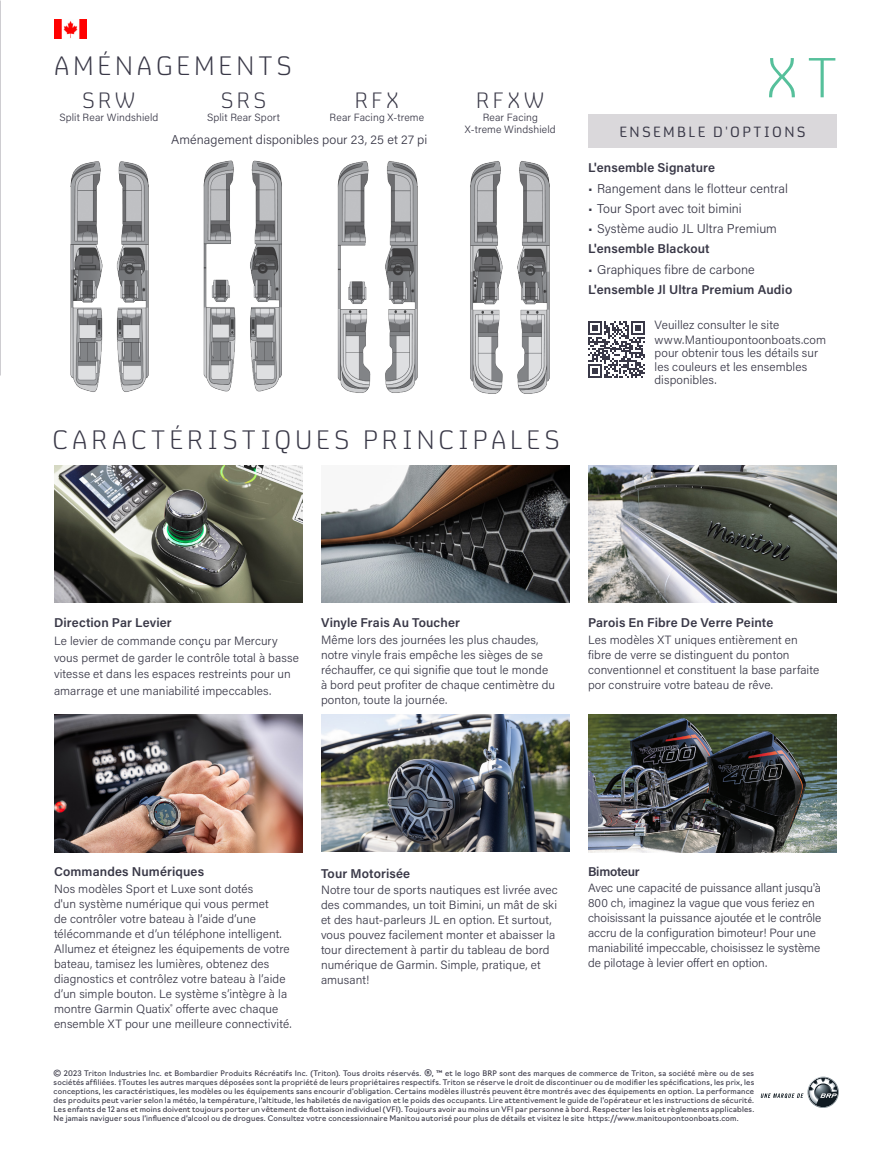
<style>
.page{position:relative;width:891px;height:1161px;background:#fff}
.page>*{position:absolute;margin:0;border:0;box-sizing:border-box;transform-origin:0 0}
.TAB_TXT{font:57px "FS Untitled Light 300";color:#56c09b}
.TAB_TXT-2{font:27px "FS Untitled Light 300";letter-spacing:.145em;color:#393847}
.TAB_TXT-3{font:22.5px "FS Untitled Light 300";letter-spacing:.14em;color:#393847}
.TAB_TXT-4{font:15px "FS Untitled Regular 400";letter-spacing:.16em;color:#393847}
.TAB_TXT-5{font:600 12.75px "Acumin Pro";letter-spacing:.01em;color:#393847}
.TAB_TXT-6{font:300 12.75px "Acumin Pro";letter-spacing:.005em;color:#393847}
.TAB_TXT-7{font:600 12.75px "Acumin Pro";letter-spacing:-.02em;color:#393847}
.TAB_TXT-8{font:300 12px/15px "Acumin Pro";letter-spacing:.01em;color:#393847}
.TAB_TXT-9{font:300 10.5px "Acumin Pro";letter-spacing:.015em;color:#393847}
.LEGAL{font:7.5px/9px "Navigo";letter-spacing:.025em;color:#393847;text-align:justify}
.s1{font-size:11.7px}
</style>
<div class="page">
<div style="left:588px;top:114px;width:249px;height:34px;background:#dad8db"></div>
<img style="left:54px;top:715px;width:249px;height:137px">
<img style="left:54px;top:466px;width:249px;height:137px">
<img style="left:321px;top:466px;width:249px;height:137px">
<img style="left:321px;top:715px;width:249px;height:137px">
<img style="left:588px;top:466px;width:249px;height:137px">
<img style="left:70px;top:161px;width:79px;height:231px">
<img style="left:203px;top:160px;width:79px;height:232px">
<img style="left:337px;top:161px;width:81px;height:232px">
<svg style="left:588px;top:321px;width:57px;height:57px"></svg>
<img style="left:470px;top:161px;width:80px;height:233px">
<img style="left:54px;top:20px;width:33px;height:18px">
<img style="left:588px;top:715px;width:249px;height:137px">
<svg style="left:761px;top:1076px;width:78px;height:32px"></svg>
<p class="TAB_TXT-2" style="left:54px;top:50px;width:239px">AMÉNAGEMENTS</p>
<p class="TAB_TXT-3" style="left:82px;top:88px;width:55px">SRW</p>
<p class="TAB_TXT-9" style="left:59px;top:111px;width:101px">Split Rear Windshield</p>
<p class="TAB_TXT-3" style="left:221px;top:88px;width:47px">SRS</p>
<p class="TAB_TXT-9" style="left:207px;top:111px;width:74px">Split Rear Sport</p>
<p class="TAB_TXT-3" style="left:355px;top:87px;width:46px">RFX</p>
<p class="TAB_TXT-9" style="left:330px;top:111px;width:96px">Rear Facing X-treme</p>
<p class="TAB_TXT-6" style="left:171px;top:130px;width:258px">Aménagement disponibles pour 23, 25 et 27 pi</p>
<p class="TAB_TXT-3" style="left:476px;top:87px;width:70px">RFXW</p>
<p class="TAB_TXT-9" style="left:483px;top:110px;width:57px">Rear Facing</p>
<p class="TAB_TXT-9" style="left:465px;top:122px;width:93px">X-treme Windshield</p>
<p class="TAB_TXT-2" style="left:52px;top:424px;width:509px">CARACTÉRISTIQUES PRINCIPALES</p>
<p class="TAB_TXT" style="left:765px;top:46px;width:74px">XT</p>
<p class="TAB_TXT-4" style="left:619px;top:123px;width:188px">ENSEMBLE D'OPTIONS</p>
<p class="TAB_TXT-5" style="left:588px;top:159px;width:129px">L'ensemble Signature</p>
<p class="TAB_TXT-6" style="left:588px;top:179px;width:201px">• Rangement dans le flotteur central</p>
<p class="TAB_TXT-6" style="left:588px;top:200px;width:155px">• Tour Sport avec toit bimini</p>
<p class="TAB_TXT-6" style="left:588px;top:220px;width:190px">• Système audio JL Ultra Premium</p>
<p class="TAB_TXT-5" style="left:588px;top:240px;width:123px">L'ensemble Blackout</p>
<p class="TAB_TXT-6" style="left:588px;top:260px;width:168px">• Graphiques fibre de carbone</p>
<p class="TAB_TXT-5" style="left:588px;top:280px;width:206px">L'ensemble Jl Ultra Premium Audio</p>
<p class="TAB_TXT-8" style="left:655px;top:317px;width:126px">Veuillez consulter le site</p>
<p class="TAB_TXT-8" style="left:655px;top:333px;width:173px;line-height:13.5px">www.Mantioupontoonboats.com pour obtenir tous les détails sur les couleurs et les ensembles disponibles.</p>
<p class="TAB_TXT-5" style="left:54px;top:614px;width:119px">Direction Par Levier</p>
<p class="TAB_TXT-8" style="left:54px;top:632px;width:246px;line-height:16.5px">Le levier de commande conçu par Mercury vous permet de garder le contrôle total à basse vitesse et dans les espaces restreints pour un amarrage et une maniabilité impeccables.</p>
<p class="TAB_TXT-5" style="left:321px;top:614px;width:141px">Vinyle Frais Au Toucher</p>
<p class="TAB_TXT-8" style="left:321px;top:632px;width:236px">Même lors des journées les plus chaudes, notre vinyle frais empêche les sièges de se réchauffer, ce qui signifie que tout le monde à bord peut profiter de chaque centimètre du ponton, toute la journée.</p>
<p class="TAB_TXT-5" style="left:588px;top:614px;width:187px">Parois En Fibre De Verre Peinte</p>
<p class="TAB_TXT-8" style="left:588px;top:632px;width:233px">Les modèles XT uniques entièrement en fibre de verre se distinguent du ponton conventionnel et constituent la base parfaite por construire votre bateau de rêve.</p>
<p class="TAB_TXT-5" style="left:54px;top:863px;width:152px">Commandes Numériques</p>
<p class="TAB_TXT-8" style="left:54px;top:880px;width:239px">Nos modèles Sport et Luxe sont dotés<br>d'un système numérique qui vous permet<br>de contrôler votre bateau à l’aide d’une télécommande et d’un téléphone intelligent.<br>Allumez et éteignez les équipements de votre bateau, tamisez les lumières, obtenez des diagnostics et contrôlez votre bateau à l’aide d’un simple bouton. Le système s’intègre à la montre Garmin Quatix<sup>®</sup> offerte avec chaque ensemble XT pour une meilleure connectivité.</p>
<p class="TAB_TXT-5" style="left:321px;top:864px;width:91px">Tour Motorisée</p>
<p class="TAB_TXT-8" style="left:321px;top:882px;width:238px">Notre tour de sports nautiques est livrée avec des commandes, un toit Bimini, un mât de ski et des haut-parleurs JL en option. Et surtout, vous pouvez facilement monter et abaisser la tour directement à partir du tableau de bord numérique de Garmin. Simple, pratique, et amusant!</p>
<p class="TAB_TXT-7" style="left:588px;top:862px;width:53px">Bimoteur</p>
<p class="TAB_TXT-8" style="left:588px;top:880px;width:235px">Avec une capacité de puissance allant jusqu'à 800 ch, imaginez la vague que vous feriez en choisissant la puissance ajoutée et le contrôle accru de la configuration bimoteur! Pour une maniabilité impeccable, choisissez le système de pilotage à levier offert en option.</p>
<p class="LEGAL" style="left:54px;top:1068px;width:702px">© 2023 Triton Industries Inc. et Bombardier Produits Récréatifs Inc. (Triton). Tous droits réservés. <span class="s1">®</span>, ™ et le logo BRP sont des marques de commerce de Triton, sa société mère ou de ses sociétés affiliées. †Toutes les autres marques déposées sont la propriété de leurs propriétaires respectifs. Triton se réserve le droit de discontinuer ou de modifier les spécifications, les prix, les conceptions, les caractéristiques, les modèles ou les équipements sans encourir d'obligation. Certains modèles illustrés peuvent être montrés avec des équipements en option. La performance des produits peut varier selon la météo, la température, l’altitude, les habiletés de navigation et le poids des occupants. Lire attentivement le guide de l’opérateur et les instructions de sécurité.<br>Les enfants de 12 ans et moins doivent toujours porter un vêtement de flottaison individuel (VFI). Toujours avoir au moins un VFI par personne à bord. Respecter les lois et règlements applicables.<br>Ne jamais naviguer sous l’influence d’alcool ou de drogues. Consultez votre concessionnaire Manitou autorisé pour plus de détails et visitez le site https://www.manitoupontoonboats.com.</p>
</div>
